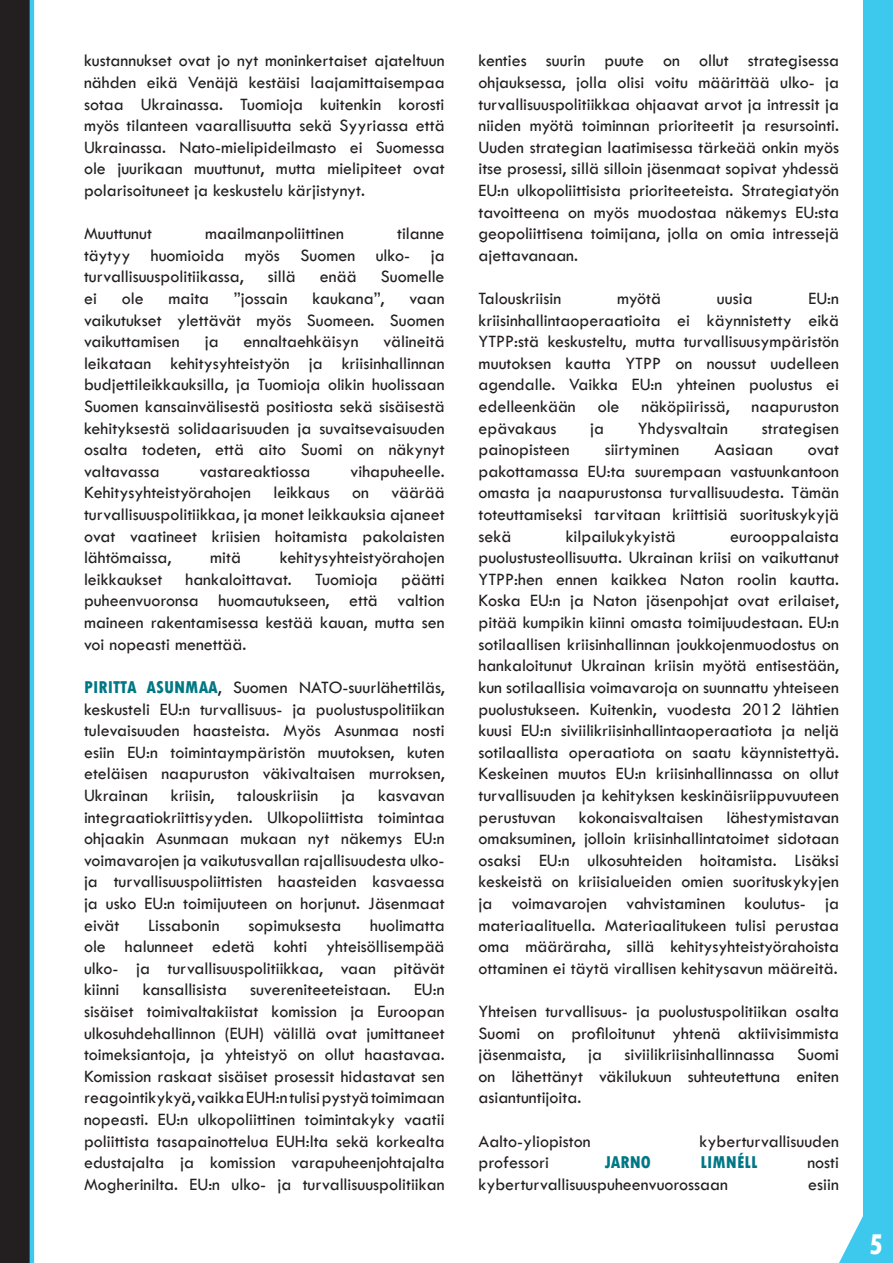
<style>
.page{position:relative;width:893px;height:1263px;background:#fff}
.page>*{position:absolute;margin:0;border:0;box-sizing:border-box;transform-origin:0 0}
.t1{font:800 condensed 30px "Tw Cen";color:#fff}
.t2{font:18px/21.6px "Tw Cen";color:#231f20;text-align:justify}
.t3{font:800 condensed 18px "Tw Cen";color:#007785}
.s1{font-weight:800;font-stretch:condensed;color:#007785}
</style>
<div class="page">
<svg style="left:839px;top:1216px;width:24px;height:47px"></svg>
<div style="left:863px;top:0;width:30px;height:1263px;background:#3cc9ed"></div>
<div style="left:0;top:0;width:32px;height:1263px;background:#231f20"></div>
<hr style="left:30px;top:0;width:4px;height:1263px;background:#3cc9ed">
<p class="t2" style="left:84px;top:50px;width:362px">kustannukset ovat jo nyt moninkertaiset ajateltuun nähden eikä Venäjä kestäisi laajamittaisempaa sotaa Ukrainassa. Tuomioja kuitenkin korosti myös tilanteen vaarallisuutta sekä Syyriassa että Ukrainassa. Nato-mielipideilmasto ei Suomessa ole juurikaan muuttunut, mutta mielipiteet ovat polarisoituneet ja keskustelu kärjistynyt.</p>
<p class="t2" style="left:84px;top:223px;width:69px">Muuttunut</p>
<p class="t2" style="left:205px;top:223px;width:140px">maailmanpoliittinen</p>
<p class="t2" style="left:84px;top:223px;width:362px;text-indent:313px">tilanne täytyy huomioida myös Suomen ulko- ja turvallisuuspolitiikassa,</p>
<p class="t2" style="left:268px;top:266px;width:29px">sillä</p>
<p class="t2" style="left:320px;top:266px;width:38px">enää</p>
<p class="t2" style="left:381px;top:266px;width:65px">Suomelle</p>
<p class="t2" style="left:84px;top:287px;width:14px">ei</p>
<p class="t2" style="left:122px;top:287px;width:23px">ole</p>
<p class="t2" style="left:168px;top:287px;width:42px">maita</p>
<p class="t2" style="left:234px;top:287px;width:55px">”jossain</p>
<p class="t2" style="left:312px;top:287px;width:74px">kaukana”,</p>
<p class="t2" style="left:84px;top:287px;width:362px;text-indent:325px">vaan vaikutukset ylettävät myös Suomeen. Suomen vaikuttamisen</p>
<p class="t2" style="left:84px;top:331px;width:362px;text-indent:300px">välineitä leikataan kehitysyhteistyön ja kriisinhallinnan budjettileikkauksilla, ja Tuomioja olikin huolissaan Suomen kansainvälisestä positiosta sekä sisäisestä kehityksestä solidaarisuuden ja suvaitsevaisuuden osalta todeten, että aito Suomi on näkynyt valtavassa</p>
<p class="t2" style="left:205px;top:331px;width:15px">ja</p>
<p class="t2" style="left:244px;top:331px;width:116px">ennaltaehkäisyn</p>
<p class="t2" style="left:84px;top:460px;width:362px;text-indent:267px">vihapuheelle.<br>Kehitysyhteistyörahojen leikkaus on väärää turvallisuuspolitiikkaa, ja monet leikkauksia ajaneet</p>
<p class="t2" style="left:84px;top:525px;width:362px">ovat vaatineet kriisien hoitamista pakolaisten lähtömaissa,</p>
<p class="t2" style="left:200px;top:460px;width:112px">vastareaktiossa</p>
<p class="t2" style="left:210px;top:547px;width:32px">mitä</p>
<p class="t2" style="left:280px;top:547px;width:166px">kehitysyhteistyörahojen</p>
<p class="t2" style="left:84px;top:568px;width:80px">leikkaukset</p>
<p class="t2" style="left:185px;top:568px;width:108px">hankaloittavat.</p>
<p class="t2" style="left:315px;top:568px;width:64px">Tuomioja</p>
<p class="t2" style="left:84px;top:568px;width:362px;text-indent:317px">päätti puheenvuoronsa huomautukseen, että valtion maineen rakentamisessa kestää kauan, mutta sen voi nopeasti menettää.</p>
<p class="t2" style="left:84px;top:676px;width:362px"><span class="s1">PIRITTA ASUNMAA</span>, Suomen NATO-suurlähettiläs, keskusteli EU:n turvallisuus- ja puolustuspolitiikan tulevaisuuden haasteista. Myös Asunmaa nosti esiin EU:n toimintaympäristön muutoksen, kuten eteläisen naapuruston väkivaltaisen murroksen, Ukrainan</p>
<p class="t2" style="left:84px;top:784px;width:362px;text-indent:294px">kasvavan integraatiokriittisyyden. Ulkopoliittista toimintaa ohjaakin Asunmaan mukaan nyt näkemys EU:n voimavarojen ja vaikutusvallan rajallisuudesta ulko&shy;ja turvallisuuspoliittisten haasteiden kasvaessa ja usko EU:n toimijuuteen on horjunut. Jäsenmaat eivät</p>
<p class="t2" style="left:171px;top:784px;width:45px">kriisin,</p>
<p class="t2" style="left:237px;top:784px;width:83px">talouskriisin</p>
<p class="t2" style="left:341px;top:784px;width:15px">ja</p>
<p class="t2" style="left:84px;top:914px;width:362px;text-indent:286px">huolimatta ole halunneet edetä kohti yhteisöllisempää ulko- ja turvallisuuspolitiikkaa, vaan pitävät kiinni</p>
<p class="t2" style="left:148px;top:914px;width:73px">Lissabonin</p>
<p class="t2" style="left:249px;top:914px;width:94px">sopimuksesta</p>
<p class="t2" style="left:143px;top:979px;width:86px">kansallisista</p>
<p class="t2" style="left:250px;top:979px;width:142px">suvereniteeteistaan.</p>
<p class="t2" style="left:84px;top:979px;width:362px;text-indent:330px">EU:n sisäiset toimivaltakiistat komission ja Euroopan ulkosuhdehallinnon (EUH) välillä ovat jumittaneet toimeksiantoja, ja yhteistyö on ollut haastavaa.<br>Komission raskaat sisäiset prosessit hidastavat sen reagointikykyä, vaikka EUH:n tulisi pystyä toimimaan nopeasti. EU:n ulkopoliittinen toimintakyky vaatii poliittista tasapainottelua EUH:lta sekä korkealta edustajalta ja komission varapuheenjohtajalta Mogherinilta. EU:n ulko- ja turvallisuuspolitiikan</p>
<p class="t2" style="left:478px;top:50px;width:362px">kenties suurin puute on ollut strategisessa ohjauksessa, jolla olisi voitu määrittää ulko- ja turvallisuuspolitiikkaa ohjaavat arvot ja intressit ja niiden myötä toiminnan prioriteetit ja resursointi.<br>Uuden strategian laatimisessa tärkeää onkin myös itse prosessi, sillä silloin jäsenmaat sopivat yhdessä EU:n ulkopoliittisista prioriteeteista. Strategiatyön tavoitteena on myös muodostaa näkemys EU:sta geopoliittisena toimijana, jolla on omia intressejä ajettavanaan.</p>
<p class="t2" style="left:478px;top:287px;width:84px">Talouskriisin</p>
<p class="t2" style="left:617px;top:287px;width:45px">myötä</p>
<p class="t2" style="left:717px;top:287px;width:37px">uusia</p>
<p class="t2" style="left:478px;top:287px;width:362px;text-indent:330px">EU:n kriisinhallintaoperaatioita ei käynnistetty eikä YTPP:stä keskusteltu, mutta turvallisuusympäristön muutoksen kautta YTPP on noussut uudelleen agendalle. Vaikka EU:n yhteinen puolustus ei edelleenkään ole näköpiirissä, naapuruston epävakaus</p>
<p class="t2" style="left:590px;top:417px;width:15px">ja</p>
<p class="t2" style="left:638px;top:417px;width:92px">Yhdysvaltain</p>
<p class="t2" style="left:762px;top:417px;width:79px">strategisen</p>
<p class="t2" style="left:478px;top:439px;width:93px">painopisteen</p>
<p class="t2" style="left:605px;top:439px;width:76px">siirtyminen</p>
<p class="t2" style="left:714px;top:439px;width:60px">Aasiaan</p>
<p class="t2" style="left:478px;top:439px;width:362px;text-indent:329px">ovat pakottamassa EU:ta suurempaan vastuunkantoon omasta ja naapurustonsa turvallisuudesta. Tämän toteuttamiseksi tarvitaan kriittisiä suorituskykyjä sekä</p>
<p class="t2" style="left:478px;top:525px;width:362px;text-indent:252px">eurooppalaista puolustusteollisuutta. Ukrainan kriisi on vaikuttanut YTPP:hen ennen kaikkea Naton roolin kautta.<br>Koska EU:n ja Naton jäsenpohjat ovat erilaiset, pitää kumpikin kiinni omasta toimijuudestaan. EU:n sotilaallisen kriisinhallinnan joukkojenmuodostus on hankaloitunut Ukrainan kriisin myötä entisestään, kun sotilaallisia voimavaroja on suunnattu yhteiseen</p>
<p class="t2" style="left:478px;top:698px;width:362px">puolustukseen. Kuitenkin, vuodesta 2012 lähtien kuusi EU:n siviilikriisinhallintaoperaatiota ja neljä sotilaallista operaatiota on saatu käynnistettyä.<br>Keskeinen muutos EU:n kriisinhallinnassa on ollut turvallisuuden ja kehityksen keskinäisriippuvuuteen perustuvan</p>
<p class="t2" style="left:566px;top:525px;width:111px">kilpailukykyistä</p>
<p class="t2" style="left:478px;top:806px;width:362px;text-indent:248px">lähestymistavan omaksuminen, jolloin kriisinhallintatoimet sidotaan osaksi EU:n ulkosuhteiden hoitamista. Lisäksi keskeistä on kriisialueiden omien suorituskykyjen ja voimavarojen vahvistaminen koulutus- ja materiaalituella. Materiaalitukeen tulisi perustaa oma määräraha, sillä kehitysyhteistyörahoista ottaminen ei täytä virallisen kehitysavun määreitä.</p>
<p class="t2" style="left:478px;top:1000px;width:362px">Yhteisen turvallisuus- ja puolustuspolitiikan osalta Suomi on profiloitunut yhtenä aktiivisimmista jäsenmaista, ja siviilikriisinhallinnassa Suomi on lähettänyt väkilukuun suhteutettuna eniten asiantuntijoita.</p>
<p class="t2" style="left:478px;top:1130px;width:114px">Aalto-yliopiston</p>
<p class="t2" style="left:700px;top:1130px;width:141px">kyberturvallisuuden</p>
<p class="t2" style="left:478px;top:1151px;width:72px">professori</p>
<p class="t3" style="left:605px;top:1152px;width:48px">JARNO</p>
<p class="t3" style="left:700px;top:1152px;width:59px">LIMNÉLL</p>
<p class="t2" style="left:807px;top:1151px;width:33px">nosti</p>
<p class="t2" style="left:478px;top:1173px;width:251px">kyberturvallisuuspuheenvuorossaan</p>
<p class="t2" style="left:808px;top:1173px;width:32px">esiin</p>
<p class="t2" style="left:579px;top:806px;width:126px">kokonaisvaltaisen</p>
<h1 class="t1" style="left:869px;top:1227px;width:16px">5</h1>
</div>
